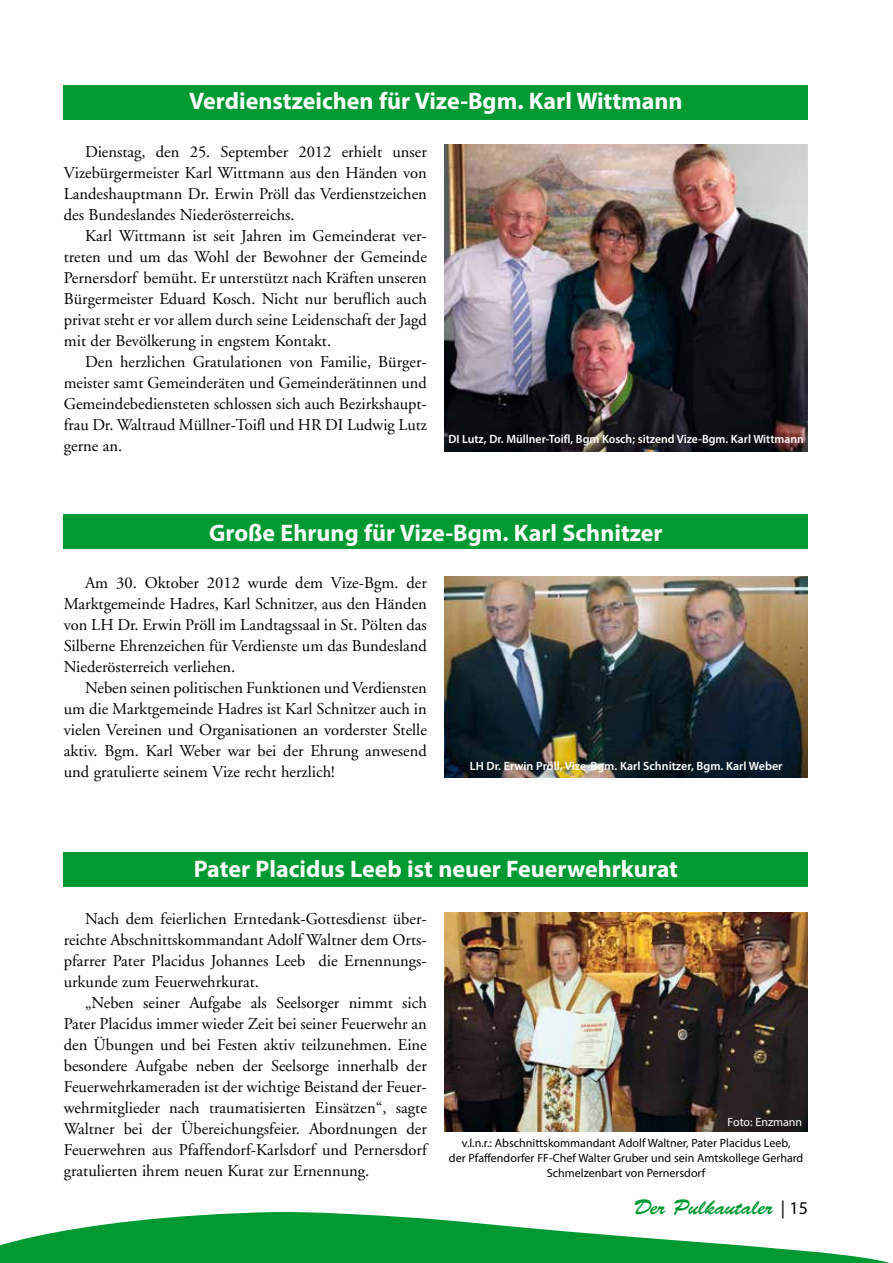
<style>
.page{position:relative;width:893px;height:1263px;background:#fff}
.page>*{position:absolute;margin:0;border:0;box-sizing:border-box;transform-origin:0 0}
.t1{font:700 24px "Myriad Pro";color:#fff}
.t2{font:21px "Brush Script Std";color:#009932}
.t3{font:16.5px/21px "Adobe Garamond";color:#000;text-align:justify}
.t4{font:12px/15px "Myriad Pro";color:#000;text-align:center}
.t5{font:600 12px "Myriad Pro";color:#fff}
.t6{font:12px "Myriad Pro";color:#fff}
.s1{font-family:"Myriad Pro";font-size:18px;color:#000}
</style>
<div class="page">
<svg style="left:0;top:1211px;width:890px;height:52px;fill:#009932"></svg>
<div style="left:64px;top:85px;width:744px;height:34px;background:#009932"></div>
<div style="left:64px;top:514px;width:744px;height:35px;background:#009932"></div>
<div style="left:64px;top:853px;width:744px;height:34px;background:#009932"></div>
<img style="left:444px;top:145px;width:364px;height:306px">
<img style="left:444px;top:576px;width:364px;height:202px">
<img style="left:444px;top:912px;width:364px;height:219px">
<h1 class="t1" style="left:189px;top:86px;width:495px">Verdienstzeichen für Vize-Bgm. Karl Wittmann</h1>
<p class="t3" style="left:64px;top:141px;width:365px;text-indent:21px">Dienstag, den 25. September 2012 erhielt unser Vizebürgermeister Karl Wittmann aus den Händen von Landeshauptmann Dr. Erwin Pröll das Verdienstzeichen des Bundeslandes Niederösterreichs.</p>
<p class="t3" style="left:64px;top:225px;width:365px;text-indent:21px">Karl Wittmann ist seit Jahren im Gemeinderat ver&shy;treten und um das Wohl der Bewohner der Gemeinde Pernersdorf bemüht. Er unterstützt nach Kräften unseren Bürgermeister Eduard Kosch. Nicht nur beruflich auch privat steht er vor allem durch seine Leidenschaft der Jagd mit der Bevölkerung in engstem Kontakt.</p>
<p class="t3" style="left:64px;top:351px;width:365px;text-indent:21px">Den herzlichen Gratulationen von Familie, Bürger&shy;meister samt Gemeinderäten und Gemeinderätinnen und Gemeindebediensteten schlossen sich auch Bezirkshaupt&shy;frau Dr. Waltraud Müllner-Toifl und HR DI Ludwig Lutz gerne an.</p>
<p class="t5" style="left:448px;top:431px;width:357px">DI Lutz, Dr. Müllner-Toifl, Bgm Kosch; sitzend Vize-Bgm. Karl Wittmann</p>
<h1 class="t1" style="left:209px;top:517px;width:455px">Große Ehrung für Vize-Bgm. Karl Schnitzer</h1>
<p class="t3" style="left:64px;top:573px;width:365px;text-indent:21px">Am 30. Oktober 2012 wurde dem Vize-Bgm. der Marktgemeinde Hadres, Karl Schnitzer, aus den Händen von LH Dr. Erwin Pröll im Landtagssaal in St. Pölten das Silberne Ehrenzeichen für Verdienste um das Bundesland Niederösterreich verliehen.</p>
<p class="t3" style="left:64px;top:678px;width:365px;text-indent:21px">Neben seinen politischen Funktionen und Verdiensten um die Marktgemeinde Hadres ist Karl Schnitzer auch in vielen Vereinen und Organisationen an vorderster Stelle aktiv. Bgm. Karl Weber war bei der Ehrung anwesend und gratulierte seinem Vize recht herzlich!</p>
<p class="t5" style="left:470px;top:758px;width:314px">LH Dr. Erwin Pröll, Vize-Bgm. Karl Schnitzer, Bgm. Karl Weber</p>
<h1 class="t1" style="left:194px;top:853px;width:486px">Pater Placidus Leeb ist neuer Feuerwehrkurat</h1>
<p class="t3" style="left:64px;top:909px;width:365px;text-indent:21px">Nach dem feierlichen Erntedank-Gottesdienst über&shy;reichte Abschnittskommandant Adolf Waltner dem Orts&shy;pfarrer Pater Placidus Johannes Leeb die Ernennungs&shy;urkunde zum Feuerwehrkurat.</p>
<p class="t3" style="left:64px;top:993px;width:365px;text-indent:21px">„Neben seiner Aufgabe als Seelsorger nimmt sich Pater Placidus immer wieder Zeit bei seiner Feuerwehr an den Übungen und bei Festen aktiv teilzunehmen. Eine besondere Aufgabe neben der Seelsorge innerhalb der Feuerwehrkameraden ist der wichtige Beistand der Feuer&shy;wehrmitglieder nach traumatisierten Einsätzen“, sagte Waltner bei der Übereichungsfeier. Abordnungen der Feuerwehren aus Pfaffendorf-Karlsdorf und Pernersdorf gratulierten ihrem neuen Kurat zur Ernennung.</p>
<p class="t6" style="left:728px;top:1114px;width:76px">Foto: Enzmann</p>
<p class="t4" style="left:449px;top:1135px;width:356px">v.l.n.r.: Abschnittskommandant Adolf Waltner, Pater Placidus Leeb,<br>der Pfaffendorfer FF-Chef Walter Gruber und sein Amtskollege Gerhard<br>Schmelzenbart von Pernersdorf</p>
<p class="t2" style="left:634px;top:1195px;width:176px">Der Pulkautaler <span class="s1">| 15</span></p>
</div>
